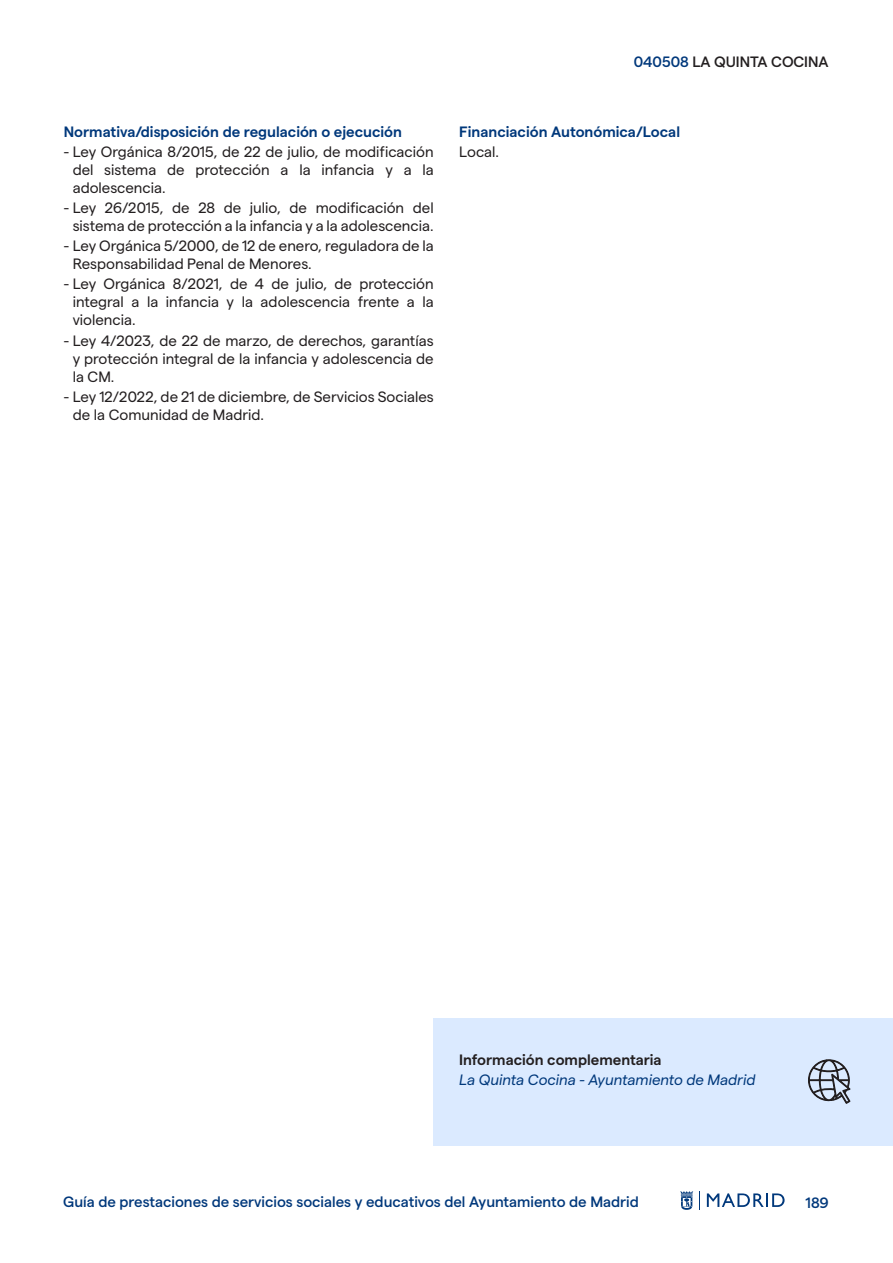
<style>
.page{position:relative;width:893px;height:1263px;background:#fff}
.page>*{position:absolute;margin:0;border:0;box-sizing:border-box;transform-origin:0 0}
.Tabla__texto{font:15px/18px "Matter";color:#231f20;text-align:justify}
.t1{font:500 15px "Matter";color:#00387b}
.Tabla__texto-2{font:600 15px "Matter";color:#00387b}
.Tabla__texto-3{font:italic 15px "Matter";color:#00387b}
.Tabla__texto-4{font:600 15px "Matter";color:#231f20}
.Ficha__Subtítulo{font:500 15px "Matter";color:#231f20}
.s1{color:#00387b}
</style>
<div class="page">
<svg style="left:699px;top:1191px;width:1px;height:19px"></svg>
<svg style="left:707px;top:1193px;width:78px;height:14px"></svg>
<svg style="left:680px;top:1191px;width:13px;height:19px"></svg>
<div style="left:433px;top:1018px;width:460px;height:127px;background:#dbeaff"></div>
<svg style="left:808px;top:1059px;width:43px;height:45px"></svg>
<p class="Tabla__texto-2" style="left:64px;top:121px;width:340px">Normativa/disposición de regulación o ejecución</p>
<p class="Tabla__texto" style="left:73px;top:141px;width:363px;text-indent:-9px">- Ley Orgánica 8/2015, de 22 de julio, de modificación del sistema de protección a la infancia y a la adolescencia.</p>
<p class="Tabla__texto" style="left:64px;top:198px;width:371px;text-align:center">- Ley 26/2015, de 28 de julio, de modificación del sistema de protección a la infancia y a la adolescencia.</p>
<p class="Tabla__texto" style="left:73px;top:236px;width:362px;text-indent:-9px">- Ley Orgánica 5/2000, de 12 de enero, reguladora de la<br>Responsabilidad Penal de Menores.</p>
<p class="Tabla__texto" style="left:73px;top:274px;width:363px;text-indent:-9px">- Ley Orgánica 8/2021, de 4 de julio, de protección integral a la infancia y la adolescencia frente a la violencia.</p>
<p class="Tabla__texto" style="left:73px;top:330px;width:363px;text-indent:-9px">- Ley 4/2023, de 22 de marzo, de derechos, garantías y protección integral de la infancia y adolescencia de la CM.</p>
<p class="Tabla__texto" style="left:73px;top:386px;width:363px;text-indent:-9px">- Ley 12/2022, de 21 de diciembre, de Servicios Sociales de la Comunidad de Madrid.</p>
<p class="Ficha__Subtítulo" style="left:634px;top:51px;width:196px"><span class="s1">040508</span> LA QUINTA COCINA</p>
<p class="Tabla__texto-2" style="left:459px;top:121px;width:222px">Financiación Autonómica/Local</p>
<p class="Tabla__texto" style="left:459px;top:141px;width:41px">Local.</p>
<p class="Tabla__texto-4" style="left:459px;top:1048px;width:204px">Información complementaria</p>
<p class="Tabla__texto-3" style="left:459px;top:1069px;width:298px">La Quinta Cocina - Ayuntamiento de Madrid</p>
<p class="t1" style="left:63px;top:1191px;width:577px">Guía de prestaciones de servicios sociales y educativos del Ayuntamiento de Madrid</p>
<p class="t1" style="left:805px;top:1191px;width:25px">189</p>
</div>
